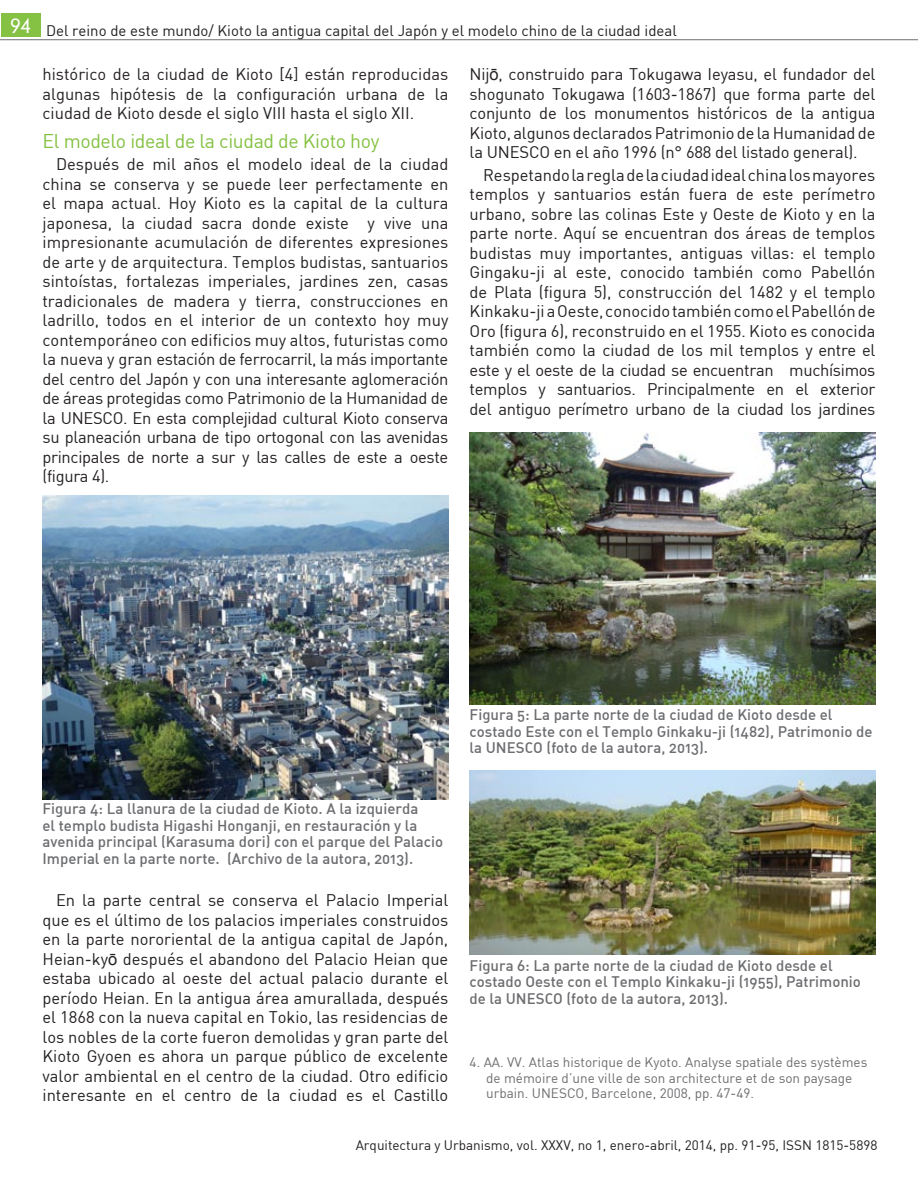
<style>
.page{position:relative;width:918px;height:1188px;background:#fff}
.page>*{position:absolute;margin:0;border:0;box-sizing:border-box;transform-origin:0 0}
.subtitulo_2{font:19.5px "DIN";letter-spacing:-.02em;color:#84c141}
.t1{font:300 19.5px "DIN Neuzeit Grotesk";color:#fff}
.cuerpo_de_texto{font:16.5px/19.5px "DIN";letter-spacing:-.01em;color:#231f20;text-align:justify}
.pie_de_foto{font:15px/16.5px "DIN Medium Alternate";color:#6c6d70}
.t2{font:15px "DIN";color:#231f20}
.notas_bibligraficas{font:13.5px/15.8px "DIN";color:#6c6d70}
.t3{font:13.5px "DIN";color:#231f20}
.s1{font-family:"Arial"}
</style>
<div class="page">
<div style="left:1px;top:14px;width:39px;height:23px;background:#84c141"></div>
<hr style="left:0;top:39px;width:918px;height:1px;background:#6c6d70">
<img style="left:43px;top:496px;width:405px;height:304px">
<img style="left:470px;top:432px;width:405px;height:272px">
<img style="left:470px;top:770px;width:405px;height:185px">
<p class="t1" style="left:11px;top:14px;width:22px">94</p>
<p class="t2" style="left:46px;top:21px;width:632px">Del reino de este mundo/ Kioto la antigua capital del Japón y el modelo chino de la ciudad ideal</p>
<p class="cuerpo_de_texto" style="left:43px;top:64px;width:407px">histórico de la ciudad de Kioto [4] están reproducidas algunas hipótesis de la configuración urbana de la ciudad de Kioto desde el siglo VIII hasta el siglo XII.</p>
<p class="subtitulo_2" style="left:43px;top:129px;width:338px">El modelo ideal de la ciudad de Kioto hoy</p>
<p class="cuerpo_de_texto" style="left:43px;top:154px;width:407px;text-indent:14px">Después de mil años el modelo ideal de la ciudad china se conserva y se puede leer perfectamente en el mapa actual. Hoy Kioto es la capital de la cultura japonesa, la ciudad sacra donde existe y vive una impresionante acumulación de diferentes expresiones de arte y de arquitectura. Templos budistas, santuarios sintoístas, fortalezas imperiales, jardines zen, casas tradicionales de madera y tierra, construcciones en ladrillo, todos en el interior de un contexto hoy muy contemporáneo con edificios muy altos, futuristas como la nueva y gran estación de ferrocarril, la más importante del centro del Japón y con una interesante aglomeración de áreas protegidas como Patrimonio de la Humanidad de la UNESCO. En esta complejidad cultural Kioto conserva su planeación urbana de tipo ortogonal con las avenidas principales de norte a sur y las calles de este a oeste (figura 4).</p>
<p class="cuerpo_de_texto" style="left:470px;top:64px;width:407px">Nij<span class="s1">ō</span>, construido para Tokugawa Ieyasu, el fundador del shogunato Tokugawa (1603-1867) que forma parte del conjunto de los monumentos históricos de la antigua Kioto, algunos declarados Patrimonio de la Humanidad de la UNESCO en el año 1996 (n° 688 del listado general).</p>
<p class="cuerpo_de_texto" style="left:470px;top:165px;width:407px;text-indent:14px">Respetando la regla de la ciudad ideal china los mayores templos y santuarios están fuera de este perímetro urbano, sobre las colinas Este y Oeste de Kioto y en la parte norte. Aquí se encuentran dos áreas de templos budistas muy importantes, antiguas villas: el templo Gingaku-ji al este, conocido también como Pabellón de Plata (figura 5), construcción del 1482 y el templo Kinkaku-ji a Oeste, conocido también como el Pabellón de Oro (figura 6), reconstruido en el 1955. Kioto es conocida también como la ciudad de los mil templos y entre el este y el oeste de la ciudad se encuentran muchísimos templos y santuarios. Principalmente en el exterior del antiguo perímetro urbano de la ciudad los jardines</p>
<p class="pie_de_foto" style="left:43px;top:800px;width:402px">Figura 4: La llanura de la ciudad de Kioto. A la izquierda<br>el templo budista Higashi Honganji, en restauración y la avenida principal (Karasuma dori) con el parque del Palacio Imperial en la parte norte. (Archivo de la autora, 2013).</p>
<p class="cuerpo_de_texto" style="left:43px;top:890px;width:407px;text-indent:14px">En la parte central se conserva el Palacio Imperial que es el último de los palacios imperiales construidos en la parte nororiental de la antigua capital de Japón, Heian-ky<span class="s1">ō</span> después el abandono del Palacio Heian que estaba ubicado al oeste del actual palacio durante el período Heian. En la antigua área amurallada, después el 1868 con la nueva capital en Tokio, las residencias de los nobles de la corte fueron demolidas y gran parte del Kioto Gyoen es ahora un parque público de excelente valor ambiental en el centro de la ciudad. Otro edificio interesante en el centro de la ciudad es el Castillo</p>
<p class="pie_de_foto" style="left:470px;top:706px;width:404px">Figura 5: La parte norte de la ciudad de Kioto desde el costado Este con el Templo Ginkaku-ji (1482), Patrimonio de la UNESCO (foto de la autora, 2013).</p>
<p class="pie_de_foto" style="left:470px;top:957px;width:393px">Figura 6: La parte norte de la ciudad de Kioto desde el costado Oeste con el Templo Kinkaku-ji (1955), Patrimonio de la UNESCO (foto de la autora, 2013).</p>
<p class="notas_bibligraficas" style="left:486px;top:1054px;width:383px;text-indent:-16px">4. AA. VV. Atlas historique de Kyoto. Analyse spatiale des systèmes de mémoire d’une ville de son architecture et de son paysage urbain. UNESCO, Barcelone, 2008, pp. 47-49.</p>
<p class="t3" style="left:356px;top:1137px;width:523px">Arquitectura y Urbanismo, vol. XXXV, no 1, enero-abril, 2014, pp. 91-95, ISSN 1815-5898</p>
</div>
